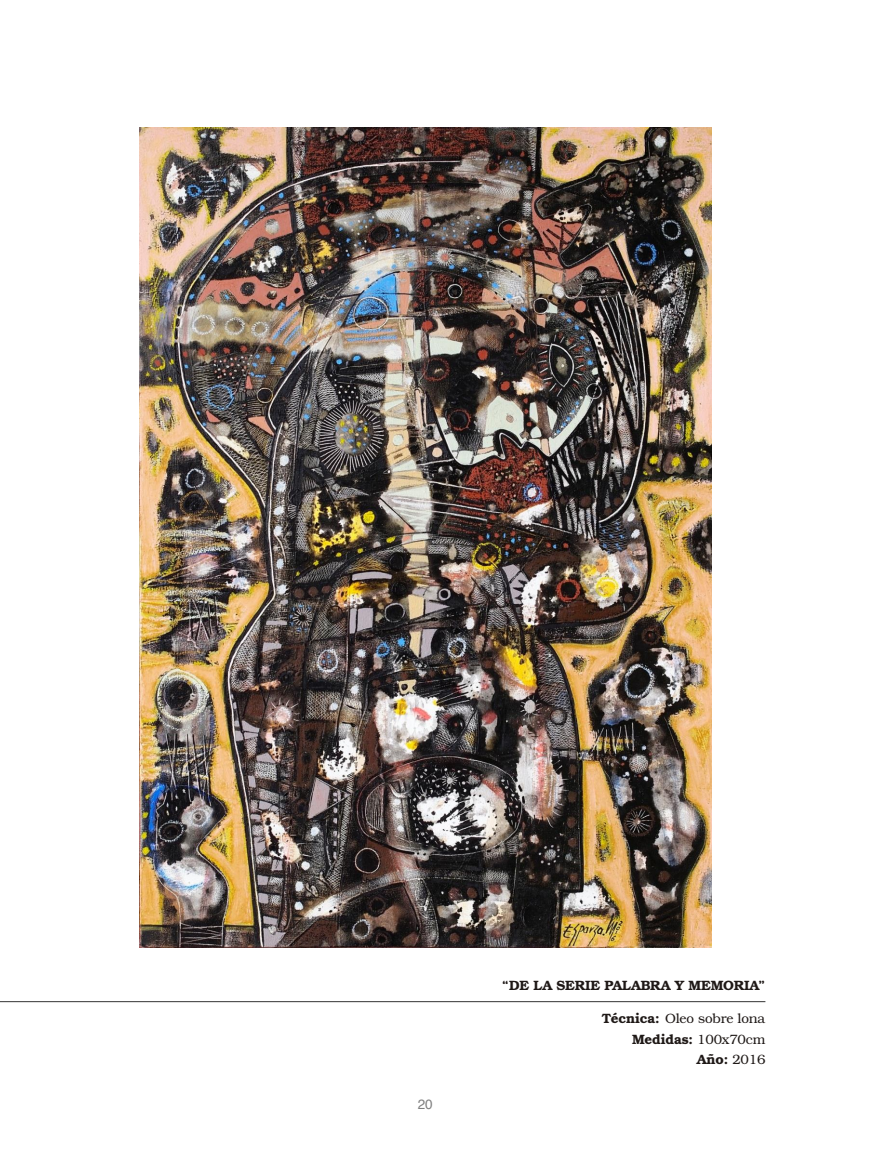
<style>
.page{position:relative;width:893px;height:1149px;background:#fff}
.page>*{position:absolute;margin:0;border:0;box-sizing:border-box;transform-origin:0 0}
.primer_parrafo{font:700 13.5px "Te X Gyre Bonum";letter-spacing:-.01em;color:#1f1917}
.primer_parrafo-2{font:13.5px "Te X Gyre Bonum";letter-spacing:-.01em;color:#1f1917}
.t1{font:13.5px "Helvetica";color:#7f7f7f}
.s1{font-weight:700}
.s2{font-weight:400}
</style>
<div class="page">
<img style="left:140px;top:128px;width:572px;height:819px">
<hr style="left:0;top:1001px;width:765px;height:1px;background:#333">
<p class="t1" style="left:418px;top:1093px;width:17px">20</p>
<p class="primer_parrafo" style="left:502px;top:974px;width:265px">“DE LA SERIE PALABRA Y MEMORIA”</p>
<p class="primer_parrafo-2" style="left:602px;top:1008px;width:165px"><span class="s1">Técnica:</span> Oleo sobre lona</p>
<p class="primer_parrafo" style="left:632px;top:1027px;width:135px">Medidas: <span class="s2">100x70cm</span></p>
<p class="primer_parrafo" style="left:697px;top:1048px;width:70px">Año: <span class="s2">2016</span></p>
</div>
